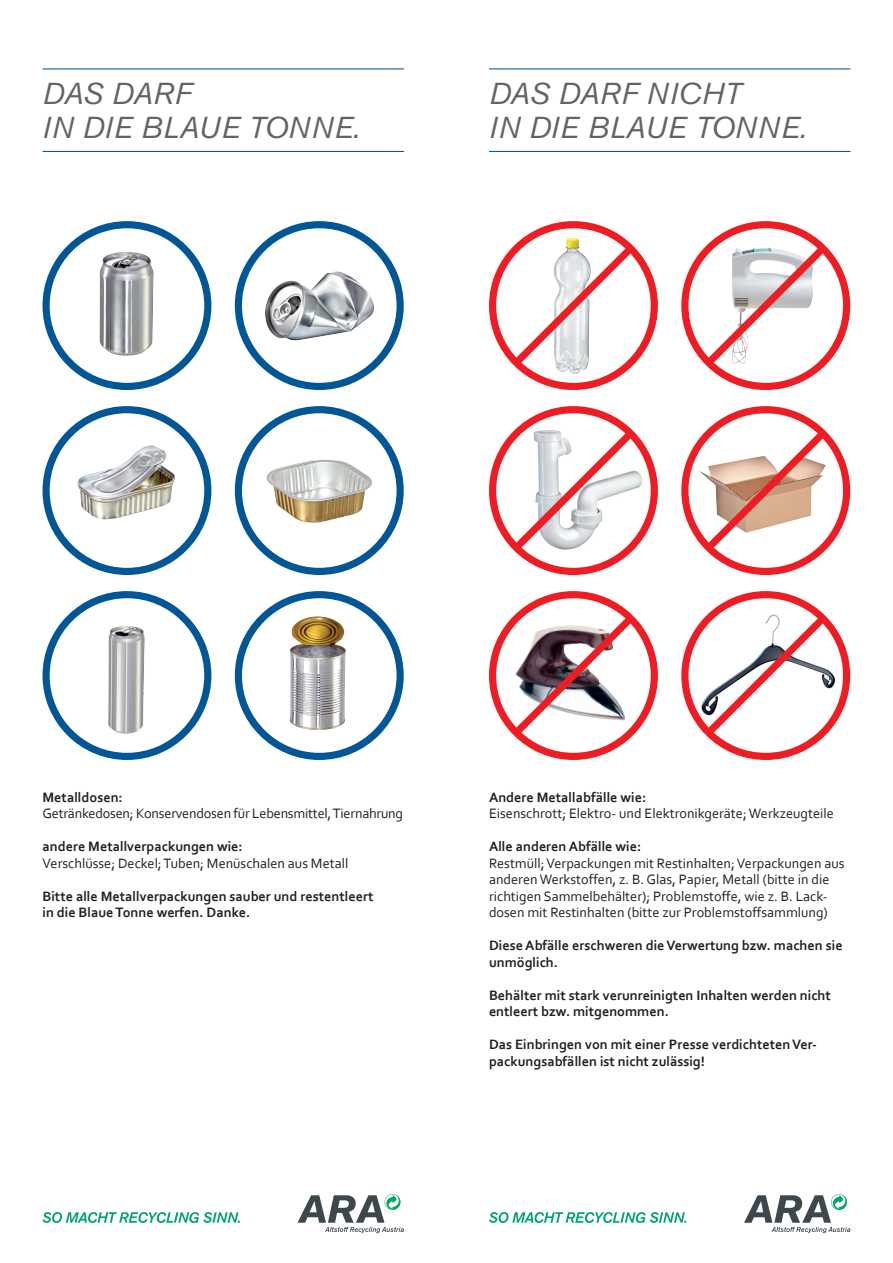
<style>
.page{position:relative;width:893px;height:1263px;background:#fff}
.page>*{position:absolute;margin:0;border:0;box-sizing:border-box;transform-origin:0 0}
.t1{font:italic 30px/34.2px "Akzidenz Grotesk BE";color:#636366}
.t2{font:italic 30px/34.2px "Akzidenz Grotesk BE";letter-spacing:.02em;color:#636366}
.t3{font:700 14.25px/16.5px "Corbel";color:#231f20}
.t4{font:14.25px/16.5px "Corbel";color:#231f20}
</style>
<div class="page">
<img style="left:265px;top:271px;width:109px;height:69px">
<div style="left:235px;top:221px;width:169px;height:169px;border:7px solid #015698;border-radius:50%"></div>
<img style="left:100px;top:252px;width:54px;height:104px">
<div style="left:43px;top:221px;width:168px;height:169px;border:7px solid #015698;border-radius:50%"></div>
<svg style="left:493px;top:225px;width:161px;height:161px"></svg>
<img style="left:559px;top:238px;width:13px;height:2px">
<div style="left:489px;top:221px;width:169px;height:169px;border:7px solid #ee1d23;border-radius:50%"></div>
<img style="left:77px;top:445px;width:99px;height:74px">
<div style="left:43px;top:406px;width:168px;height:169px;border:7px solid #015698;border-radius:50%"></div>
<img style="left:499px;top:406px;width:159px;height:160px">
<div style="left:489px;top:406px;width:169px;height:169px;border:7px solid #ee1d23;border-radius:50%"></div>
<svg style="left:46px;top:595px;width:162px;height:161px"></svg>
<img style="left:109px;top:626px;width:16px;height:9px">
<div style="left:43px;top:591px;width:168px;height:169px;border:7px solid #015698;border-radius:50%"></div>
<svg style="left:493px;top:595px;width:161px;height:161px"></svg>
<div style="left:489px;top:591px;width:169px;height:169px;border:7px solid #ee1d23;border-radius:50%"></div>
<img style="left:289px;top:616px;width:56px;height:114px">
<div style="left:235px;top:591px;width:169px;height:169px;border:7px solid #015698;border-radius:50%"></div>
<svg style="left:685px;top:225px;width:162px;height:161px"></svg>
<img style="left:727px;top:371px;width:91px;height:5px">
<div style="left:681px;top:221px;width:169px;height:169px;border:7px solid #ee1d23;border-radius:50%"></div>
<img style="left:266px;top:459px;width:106px;height:64px">
<div style="left:235px;top:406px;width:169px;height:169px;border:7px solid #015698;border-radius:50%"></div>
<svg style="left:685px;top:410px;width:162px;height:161px"></svg>
<div style="left:681px;top:406px;width:169px;height:169px;border:7px solid #ee1d23;border-radius:50%"></div>
<svg style="left:508px;top:240px;width:131px;height:131px"></svg>
<svg style="left:508px;top:425px;width:131px;height:131px"></svg>
<svg style="left:508px;top:610px;width:131px;height:131px"></svg>
<svg style="left:700px;top:240px;width:131px;height:131px"></svg>
<svg style="left:700px;top:425px;width:131px;height:131px"></svg>
<svg style="left:685px;top:595px;width:162px;height:161px"></svg>
<img style="left:682px;top:602px;width:168px;height:119px">
<div style="left:681px;top:591px;width:169px;height:169px;border:7px solid #ee1d23;border-radius:50%"></div>
<svg style="left:700px;top:610px;width:131px;height:131px"></svg>
<svg style="left:298px;top:1194px;width:106px;height:39px"></svg>
<svg style="left:43px;top:1212px;width:197px;height:11px"></svg>
<svg style="left:744px;top:1194px;width:106px;height:39px"></svg>
<svg style="left:489px;top:1212px;width:197px;height:11px"></svg>
<hr style="left:43px;top:151px;width:361px;height:1px;background:#015698">
<hr style="left:43px;top:68px;width:361px;height:1px;background:#015698">
<hr style="left:489px;top:151px;width:361px;height:1px;background:#015698">
<hr style="left:489px;top:68px;width:361px;height:1px;background:#015698">
<h1 class="t1" style="left:43px;top:76px;width:150px">DAS DAR F<br>IN DIE BLAUE</h1>
<h1 class="t1" style="left:249px;top:110px;width:63px">TONNE</h1>
<h1 class="t1" style="left:353px;top:110px;width:8px">.</h1>
<h1 class="t2" style="left:489px;top:76px;width:253px">DAS DARF NICHT<br>IN DIE BLAUE</h1>
<h1 class="t1" style="left:695px;top:110px;width:63px">TONNE</h1>
<h1 class="t1" style="left:800px;top:110px;width:8px">.</h1>
<p class="t3" style="left:43px;top:788px;width:82px">Metalldosen:</p>
<p class="t4" style="left:43px;top:805px;width:362px">Getränkedosen; Konservendosen für Lebensmittel, Tiernahrung</p>
<p class="t3" style="left:43px;top:838px;width:202px">andere Metallverpackungen wie:</p>
<p class="t4" style="left:43px;top:854px;width:307px">Verschlüsse; Deckel; Tuben; Menüschalen aus Metall</p>
<p class="t3" style="left:43px;top:887px;width:332px">Bitte alle Metallverpackungen sauber und restentleert in die Blaue Tonne werfen. Danke.</p>
<p class="t3" style="left:489px;top:788px;width:159px">Andere Metallabfälle wie:</p>
<p class="t4" style="left:489px;top:805px;width:346px">Eisenschrott; Elektro- und Elektronikgeräte; Werkzeugteile</p>
<p class="t3" style="left:489px;top:838px;width:154px">Alle anderen Abfälle wie:</p>
<p class="t4" style="left:489px;top:854px;width:357px">Restmüll; Verpackungen mit Restinhalten; Verpackungen aus anderen Werkstoffen, z. B. Glas, Papier, Metall (bitte in die richtigen Sammelbehälter); Problemstoffe, wie z. B. Lack&shy;dosen mit Restinhalten (bitte zur Problemstoffsammlung)</p>
<p class="t3" style="left:489px;top:937px;width:355px">Diese Abfälle erschweren die Verwertung bzw. machen sie unmöglich.</p>
<p class="t3" style="left:489px;top:986px;width:343px">Behälter mit stark verunreinigten Inhalten werden nicht entleert bzw. mitgenommen.</p>
<p class="t3" style="left:489px;top:1036px;width:329px">Das Einbringen von mit einer Presse verdichteten Ver&shy;packungsabfällen ist nicht zulässig!</p>
</div>
